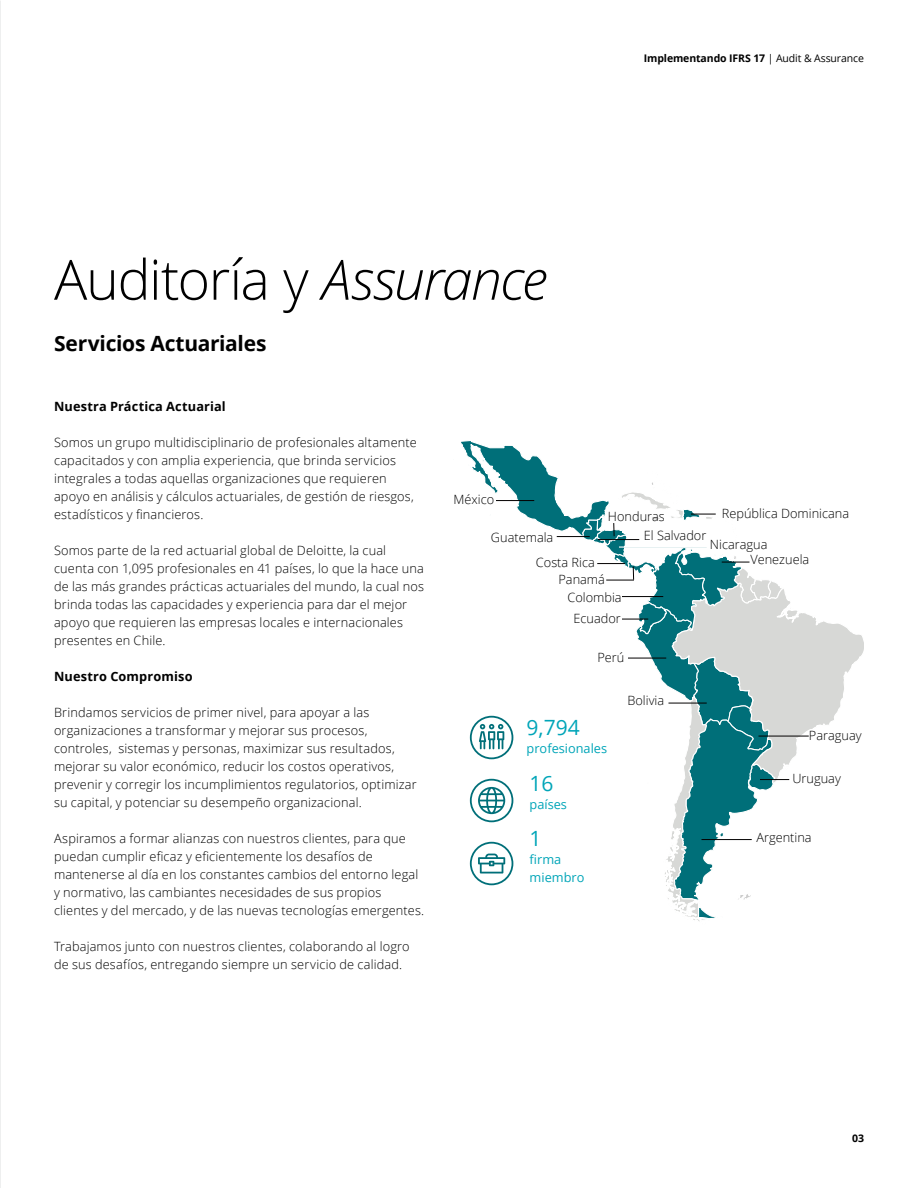
<style>
.page{position:relative;width:918px;height:1188px;background:#fff}
.page>*{position:absolute;margin:0;border:0;box-sizing:border-box;transform-origin:0 0}
.t1{font:300 55.5px "Open Sans";letter-spacing:-.025em;color:#000}
.t2{font:700 21px "Open Sans";letter-spacing:-.015em;color:#000}
.t3{font:21px "Open Sans";color:#00a5b8}
.t4{font:300 12.75px/18px "Open Sans";letter-spacing:.01em;color:#000}
.t5{font:700 12.75px "Open Sans";letter-spacing:.01em;color:#000}
.t6{font:12.75px/18px "Open Sans";color:#00a5b8}
.t7{font:700 10.5px "Open Sans";letter-spacing:-.01em;color:#000}
.s1{font-style:italic}
.s2{font-weight:400}
</style>
<div class="page">
<svg style="left:461px;top:440px;width:403px;height:481px"></svg>
<h1 class="t1" style="left:54px;top:242px;width:495px">Auditoría y <span class="s1">Assurance</span></h1>
<h2 class="t2" style="left:54px;top:329px;width:214px">Servicios Actuariales</h2>
<p class="t7" style="left:644px;top:51px;width:222px">Implementando IFRS 17 <span class="s2">| Audit &amp; Assurance</span></p>
<p class="t5" style="left:54px;top:397px;width:173px">Nuestra Práctica Actuarial</p>
<p class="t4" style="left:54px;top:433px;width:364px">Somos un grupo multidisciplinario de profesionales altamente capacitados y con amplia experiencia, que brinda servicios integrales a todas aquellas organizaciones que requieren apoyo en análisis y cálculos actuariales, de gestión de riesgos, estadísticos y financieros.</p>
<p class="t4" style="left:54px;top:541px;width:372px">Somos parte de la red actuarial global de Deloitte, la cual cuenta con 1,095 profesionales en 41 países, lo que la hace una de las más grandes prácticas actuariales del mundo, la cual nos brinda todas las capacidades y experiencia para dar el mejor apoyo que requieren las empresas locales e internacionales presentes en Chile.</p>
<p class="t5" style="left:54px;top:667px;width:140px">Nuestro Compromiso</p>
<p class="t4" style="left:54px;top:703px;width:364px">Brindamos servicios de primer nivel, para apoyar a las organizaciones a transformar y mejorar sus procesos, controles, sistemas y personas, maximizar sus resultados, mejorar su valor económico, reducir los costos operativos, prevenir y corregir los incumplimientos regulatorios, optimizar su capital, y potenciar su desempeño organizacional.</p>
<p class="t4" style="left:54px;top:829px;width:372px">Aspiramos a formar alianzas con nuestros clientes, para que puedan cumplir eficaz y eficientemente los desafíos de mantenerse al día en los constantes cambios del entorno legal y normativo, las cambiantes necesidades de sus propios clientes y del mercado, y de las nuevas tecnologías emergentes.</p>
<p class="t4" style="left:54px;top:937px;width:357px">Trabajamos junto con nuestros clientes, colaborando al logro de sus desafíos, entregando siempre un servicio de calidad.</p>
<p class="t4" style="left:453px;top:490px;width:42px">México</p>
<p class="t4" style="left:608px;top:507px;width:58px">Honduras</p>
<p class="t4" style="left:722px;top:504px;width:129px">República Dominicana</p>
<p class="t4" style="left:536px;top:524px;width:60px;line-height:25.5px;text-indent:-45px">Guatemala<br>Costa Rica</p>
<p class="t4" style="left:567px;top:570px;width:56px;text-indent:-9px">Panamá<br>Colombia</p>
<p class="t4" style="left:573px;top:609px;width:49px">Ecuador</p>
<p class="t4" style="left:597px;top:648px;width:28px">Perú</p>
<p class="t4" style="left:644px;top:526px;width:64px">El Salvador</p>
<p class="t4" style="left:750px;top:537px;width:60px;line-height:15px;text-indent:-40px">Nicaragua<br>Venezuela</p>
<h2 class="t3" style="left:527px;top:713px;width:55px">9,794</h2>
<p class="t6" style="left:527px;top:739px;width:82px">profesionales</p>
<h2 class="t3" style="left:530px;top:769px;width:26px">16</h2>
<p class="t6" style="left:530px;top:795px;width:39px">países</p>
<h2 class="t3" style="left:530px;top:824px;width:14px">1</h2>
<p class="t6" style="left:530px;top:850px;width:56px">firma miembro</p>
<p class="t4" style="left:627px;top:691px;width:38px">Bolivia</p>
<p class="t4" style="left:809px;top:726px;width:54px">Paraguay</p>
<p class="t4" style="left:792px;top:769px;width:50px">Uruguay</p>
<p class="t4" style="left:756px;top:828px;width:57px">Argentina</p>
<p class="t7" style="left:852px;top:1131px;width:13px">03</p>
</div>
